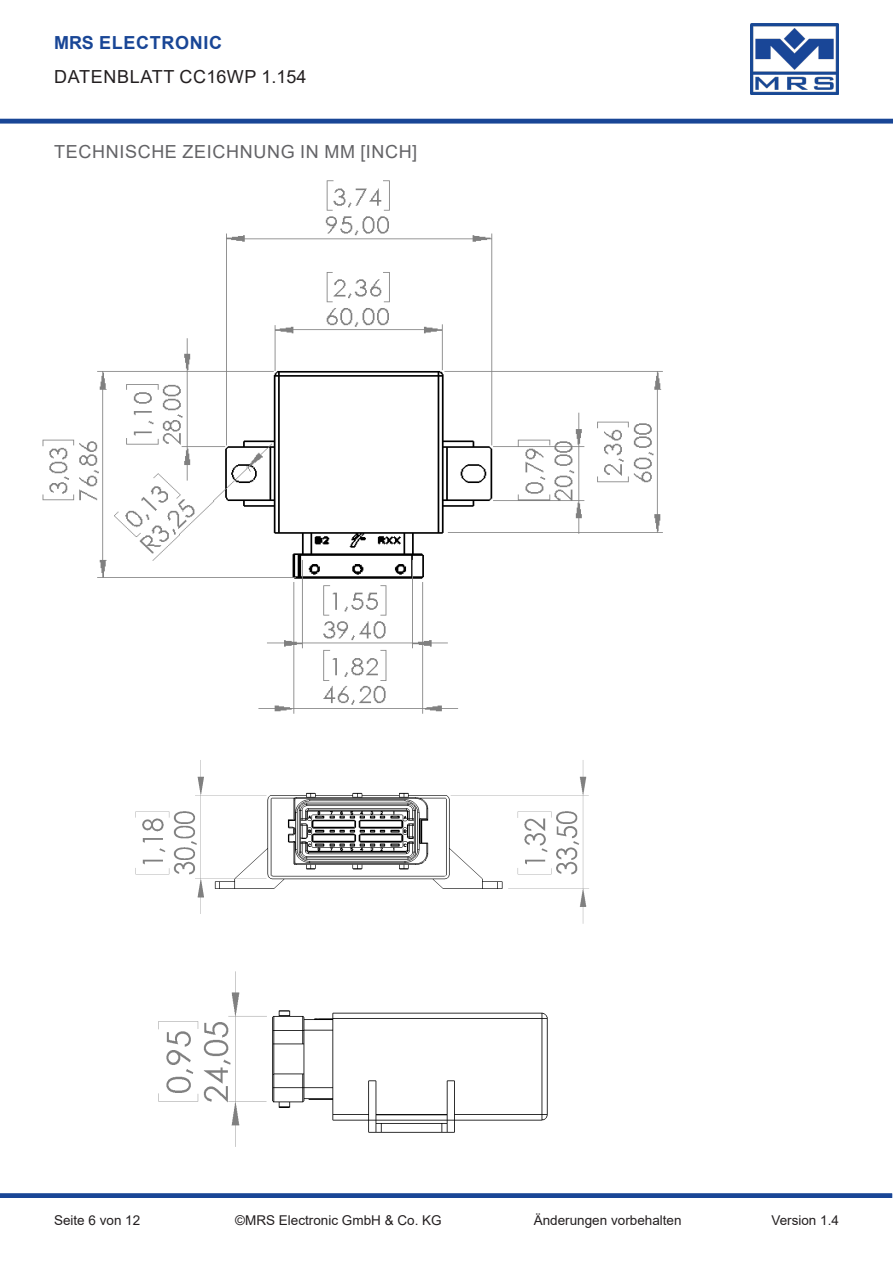
<style>
.page{position:relative;width:893px;height:1263px;background:#fff}
.page>*{position:absolute;margin:0;border:0;box-sizing:border-box;transform-origin:0 0}
.t1{font:18px "Arial";letter-spacing:.035em;color:#636366}
.t2{font:18px "Arial";letter-spacing:.035em;color:#231f20}
.t3{font:700 18px "Arial";letter-spacing:.035em;color:#194696}
.t4{font:13.5px "Arial";color:#231f20}
</style>
<div class="page">
<img style="left:750px;top:24px;width:89px;height:71px">
<img style="left:42px;top:180px;width:621px;height:534px">
<img style="left:135px;top:760px;width:454px;height:164px">
<img style="left:158px;top:971px;width:390px;height:176px">
<div style="left:0;top:1193px;width:892px;height:5px;background:#194696"></div>
<hr style="left:0;top:119px;width:893px;height:4px;background:#194696">
<h1 class="t3" style="left:54px;top:30px;width:169px">MRS ELECTRONIC</h1>
<h1 class="t2" style="left:54px;top:64px;width:254px">DATENBLATT CC16WP 1.154</h1>
<p class="t1" style="left:54px;top:139px;width:364px">TECHNISCHE ZEICHNUNG IN MM [INCH]</p>
<p class="t4" style="left:54px;top:1211px;width:88px">Seite 6 von 12</p>
<p class="t4" style="left:235px;top:1211px;width:208px">©MRS Electronic GmbH &amp; Co. KG</p>
<p class="t4" style="left:534px;top:1211px;width:149px">Änderungen vorbehalten</p>
<p class="t4" style="left:771px;top:1211px;width:69px">Version 1.4</p>
</div>
